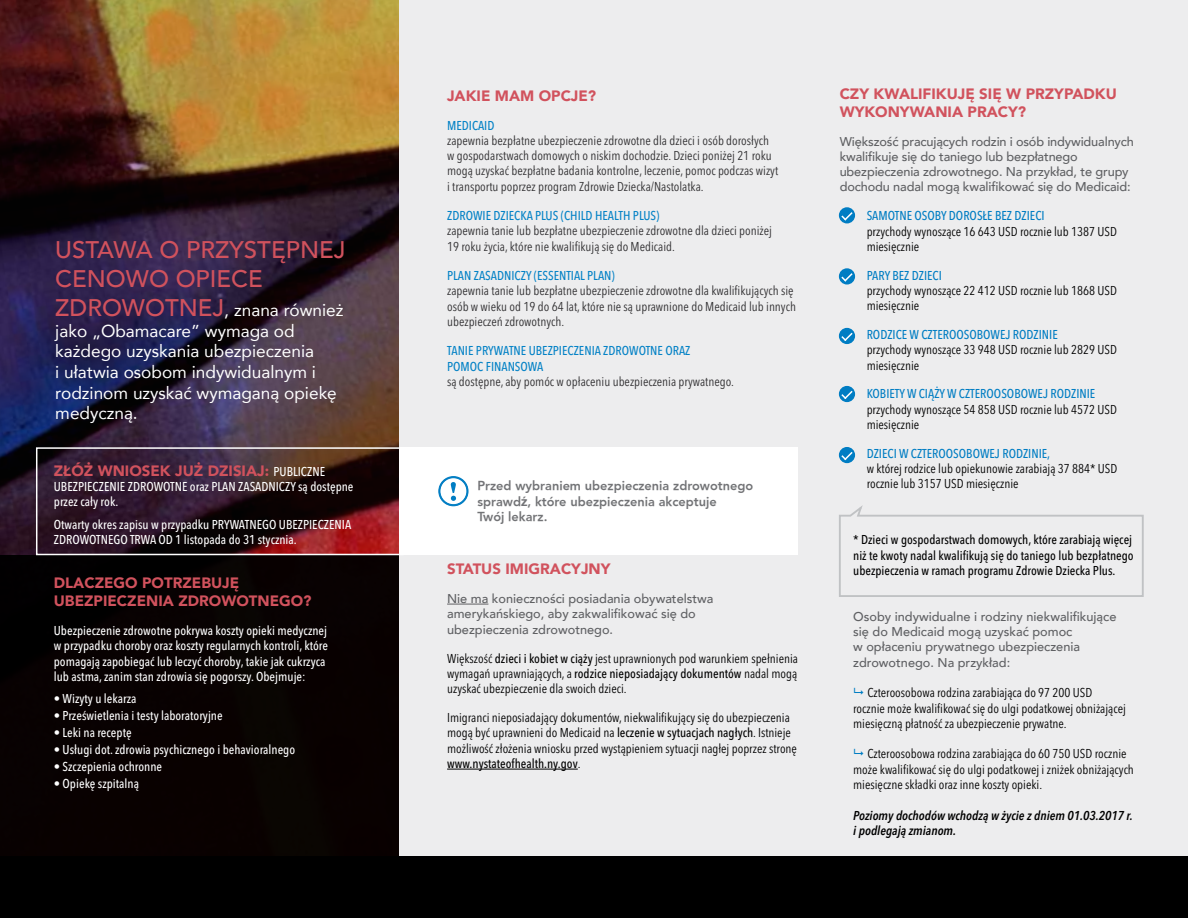
<style>
.page{position:relative;width:1188px;height:918px;background:#fff}
.page>*{position:absolute;margin:0;border:0;box-sizing:border-box;transform-origin:0 0}
.t1{font:500 24px/28.8px "Avenir";color:#d1525d}
.t2{font:17.25px/20.7px "Avenir";color:#fff}
.t3{font:900 15px/18px "Avenir";color:#d1525d}
.t4{font:condensed 12.75px/15.3px "Avenir Next LT Pro";color:#000}
.t5{font:condensed 12.75px/15.3px "Avenir Next LT Pro";color:#302f31}
.t6{font:500 condensed 12.75px/15.3px "Avenir Next LT Pro";color:#fff}
.t7{font:500 12.75px/15.3px "Avenir";color:#5f6063}
.t8{font:500 condensed 12.75px/15.3px "Avenir Next LT Pro";color:#000;text-align:justify}
.t9{font:500 condensed 12.75px "Avenir Next LT Pro";color:#007dc3}
.t10{font:500 condensed 12.75px/15.3px "Avenir Next LT Pro";color:#0482c6}
.t11{font:800 12.75px/15.3px "Avenir";color:#727376}
.t12{font:italic 600 condensed 12.75px/15.3px "Avenir Next LT Pro";color:#000}
.s1{font-weight:500;font-size:24px;color:#d1525d}
.s2{font-size:18px}
.s3{font-family:"Avenir Next LT Pro";font-weight:500;font-stretch:condensed;font-size:12.75px;color:#fff}
.s4{font-weight:400}
.s5{font-family:"Arial";font-weight:700}
.s6{font-weight:500}
</style>
<div class="page">
<img style="left:0;top:0;width:399px;height:556px">
<div style="left:0;top:556px;width:404px;height:310px;background:#090101"></div>
<div style="left:400px;top:0;width:788px;height:918px;background:#ededee"></div>
<hr style="left:447px;top:604px;width:41px;height:1px;background:#5f6063">
<hr style="left:447px;top:769px;width:131px;height:1px;background:#000">
<div style="left:400px;top:447px;width:398px;height:108px;background:#fff"></div>
<div style="left:36px;top:447px;width:368px;height:108px;border:2px solid #fff"></div>
<svg style="left:839px;top:447px;width:16px;height:16px"></svg>
<svg style="left:840px;top:450px;width:14px;height:12px"></svg>
<svg style="left:839px;top:386px;width:16px;height:16px"></svg>
<svg style="left:840px;top:389px;width:14px;height:12px"></svg>
<svg style="left:839px;top:328px;width:16px;height:16px"></svg>
<svg style="left:840px;top:331px;width:14px;height:12px"></svg>
<svg style="left:839px;top:268px;width:16px;height:17px"></svg>
<svg style="left:840px;top:272px;width:14px;height:11px"></svg>
<svg style="left:839px;top:207px;width:16px;height:16px"></svg>
<svg style="left:840px;top:211px;width:14px;height:11px"></svg>
<div style="left:0;top:857px;width:1188px;height:61px;background:#000"></div>
<svg style="left:839px;top:505px;width:305px;height:92px"></svg>
<svg style="left:438px;top:476px;width:30px;height:30px"></svg>
<h1 class="t1" style="left:55px;top:234px;width:292px">USTAWA O PRZYSTĘPNEJ<br>CENOWO OPIECE</h1>
<h2 class="t2" style="left:55px;top:299px;width:290px"><span class="s1">ZDROWOTNEJ</span><span class="s2">,</span> znana również jako „Obamacare” wymaga od każdego uzyskania ubezpieczenia<br>i ułatwia osobom indywidualnym i rodzinom uzyskać wymaganą opiekę medyczną.</h2>
<p class="t3" style="left:54px;top:461px;width:273px">ZŁÓŻ WNIOSEK JUŻ DZISIAJ: <span class="s3">PUBLICZNE</span></p>
<p class="t6" style="left:54px;top:479px;width:301px">UBEZPIECZENIE ZDROWOTNE oraz PLAN ZASADNICZY są dostępne przez cały rok.</p>
<p class="t6" style="left:54px;top:516px;width:299px">Otwarty okres zapisu w przypadku PRYWATNEGO UBEZPIECZENIA<br>ZDROWOTNEGO TRWA OD 1 listopada do 31 stycznia.</p>
<p class="t3" style="left:54px;top:574px;width:259px">DLACZEGO POTRZEBUJĘ<br>UBEZPIECZENIA ZDROWOTNEGO?</p>
<p class="t6" style="left:54px;top:623px;width:276px">Ubezpieczenie zdrowotne pokrywa koszty opieki medycznej w przypadku choroby oraz koszty regularnych kontroli, które pomagają zapobiegać lub leczyć choroby, takie jak cukrzyca lub astma, zanim stan zdrowia się pogorszy. Obejmuje:</p>
<p class="t6" style="left:54px;top:691px;width:84px"><span class="s4">•</span> Wizyty u lekarza</p>
<p class="t6" style="left:54px;top:708px;width:170px"><span class="s4">•</span> Prześwietlenia i testy laboratoryjne</p>
<p class="t6" style="left:54px;top:725px;width:79px"><span class="s4">•</span> Leki na receptę</p>
<p class="t6" style="left:54px;top:742px;width:243px"><span class="s4">•</span> Usługi dot. zdrowia psychicznego i behavioralnego</p>
<p class="t6" style="left:54px;top:759px;width:110px"><span class="s4">•</span> Szczepienia ochronne</p>
<p class="t6" style="left:54px;top:776px;width:87px"><span class="s4">•</span> Opiekę szpitalną</p>
<p class="t3" style="left:447px;top:86px;width:151px">JAKIE MAM OPCJE?</p>
<p class="t10" style="left:447px;top:117px;width:49px">MEDICAID</p>
<p class="t5" style="left:447px;top:133px;width:333px">zapewnia bezpłatne ubezpieczenie zdrowotne dla dzieci i osób dorosłych w gospodarstwach domowych o niskim dochodzie. Dzieci poniżej 21 roku mogą uzyskać bezpłatne badania kontrolne, leczenie, pomoc podczas wizyt i transportu poprzez program Zdrowie Dziecka/Nastolatka.</p>
<p class="t10" style="left:447px;top:208px;width:214px">ZDROWIE DZIECKA PLUS (CHILD HEALTH PLUS)</p>
<p class="t5" style="left:447px;top:223px;width:326px">zapewnia tanie lub bezpłatne ubezpieczenie zdrowotne dla dzieci poniżej<br>19 roku życia, które nie kwalifikują się do Medicaid.</p>
<p class="t10" style="left:447px;top:268px;width:169px">PLAN ZASADNICZY (ESSENTIAL PLAN)</p>
<p class="t5" style="left:447px;top:283px;width:350px">zapewnia tanie lub bezpłatne ubezpieczenie zdrowotne dla kwalifikujących się osób w wieku od 19 do 64 lat, które nie są uprawnione do Medicaid lub innych ubezpieczeń zdrowotnych.</p>
<p class="t10" style="left:447px;top:343px;width:245px">TANIE PRYWATNE UBEZPIECZENIA ZDROWOTNE ORAZ<br>POMOC FINANSOWA</p>
<p class="t5" style="left:447px;top:374px;width:288px">są dostępne, aby pomóc w opłaceniu ubezpieczenia prywatnego.</p>
<p class="t11" style="left:477px;top:478px;width:277px">Przed wybraniem ubezpieczenia zdrowotnego sprawd<span class="s5">ź</span>, które ubezpieczenia akceptuje<br>Twój lekarz.</p>
<p class="t3" style="left:447px;top:560px;width:165px">STATUS IMIGRACYJNY</p>
<p class="t7" style="left:447px;top:590px;width:268px">Nie ma konieczności posiadania obywatelstwa amerykańskiego, aby zakwalifikować się do ubezpieczenia zdrowotnego.</p>
<p class="t4" style="left:447px;top:650px;width:352px;text-align:justify">Większość <span class="s6">dzieci i kobiet w ciąży</span> jest uprawnionych pod warunkiem spełnienia wymagań uprawniających, a <span class="s6">rodzice nieposiadający dokumentów</span> nadal mogą uzyskać ubezpieczenie dla swoich dzieci.</p>
<p class="t4" style="left:447px;top:710px;width:351px">Imigranci nieposiadający dokumentów, niekwalifikujący się do ubezpieczenia mogą być uprawnieni do Medicaid na <span class="s6">leczenie w sytuacjach nagłych</span>. Istnieje możliwość złożenia wniosku przed wystąpieniem sytuacji nagłej poprzez stronę <span class="s6">www.nystateofhealth.ny.gov</span>.</p>
<p class="t3" style="left:840px;top:84px;width:279px">CZY KWALIFIKUJĘ SIĘ W PRZYPADKU<br>WYKONYWANIA PRACY?</p>
<p class="t7" style="left:840px;top:133px;width:296px">Większość pracujących rodzin i osób indywidualnych kwalifikuje się do taniego lub bezpłatnego ubezpieczenia zdrowotnego. Na przykład, te grupy dochodu nadal mogą kwalifikować się do Medicaid:</p>
<p class="t9" style="left:867px;top:208px;width:180px">SAMOTNE OSOBY DOROSŁE BEZ DZIECI</p>
<p class="t4" style="left:867px;top:223px;width:252px">przychody wynoszące 16 643 USD rocznie lub 1387 USD miesięcznie</p>
<p class="t9" style="left:867px;top:267px;width:77px">PARY BEZ DZIECI</p>
<p class="t4" style="left:867px;top:283px;width:252px">przychody wynoszące 22 412 USD rocznie lub 1868 USD miesięcznie</p>
<p class="t9" style="left:867px;top:327px;width:193px">RODZICE W CZTEROOSOBOWEJ RODZINIE</p>
<p class="t4" style="left:867px;top:342px;width:252px">przychody wynoszące 33 948 USD rocznie lub 2829 USD miesięcznie</p>
<p class="t9" style="left:867px;top:386px;width:230px">KOBIETY W CIĄŻY W CZTEROOSOBOWEJ RODZINIE</p>
<p class="t4" style="left:867px;top:402px;width:252px">przychody wynoszące 54 858 USD rocznie lub 4572 USD miesięcznie</p>
<p class="t9" style="left:867px;top:446px;width:185px">DZIECI W CZTEROOSOBOWEJ RODZINIE,</p>
<p class="t4" style="left:867px;top:461px;width:252px">w której rodzice lub opiekunowie zarabiają 37 884* USD rocznie lub 3157 USD miesięcznie</p>
<p class="t8" style="left:853px;top:532px;width:282px">* Dzieci w gospodarstwach domowych, które zarabiają więcej niż te kwoty nadal kwalifikują się do taniego lub bezpłatnego ubezpieczenia w ramach programu Zdrowie Dziecka Plus.</p>
<p class="t7" style="left:853px;top:608px;width:265px">Osoby indywidualne i rodziny niekwalifikujące się do Medicaid mogą uzyskać pomoc<br>w opłaceniu prywatnego ubezpieczenia zdrowotnego. Na przykład:</p>
<p class="t4" style="left:853px;top:685px;width:274px;text-indent:14px">Czteroosobowa rodzina zarabiająca do 97 200 USD rocznie może kwalifikować się do ulgi podatkowej obniżającej miesięczną płatność za ubezpieczenie prywatne.</p>
<p class="t4" style="left:853px;top:746px;width:282px;text-indent:14px">Czteroosobowa rodzina zarabiająca do 60 750 USD rocznie może kwalifikować się do ulgi podatkowej i zniżek obniżających miesięczne składki oraz inne koszty opieki.</p>
<p class="t12" style="left:853px;top:807px;width:281px">Poziomy dochodów wchodzą w życie z dniem 01.03.2017 r. i podlegają zmianom.</p>
</div>
